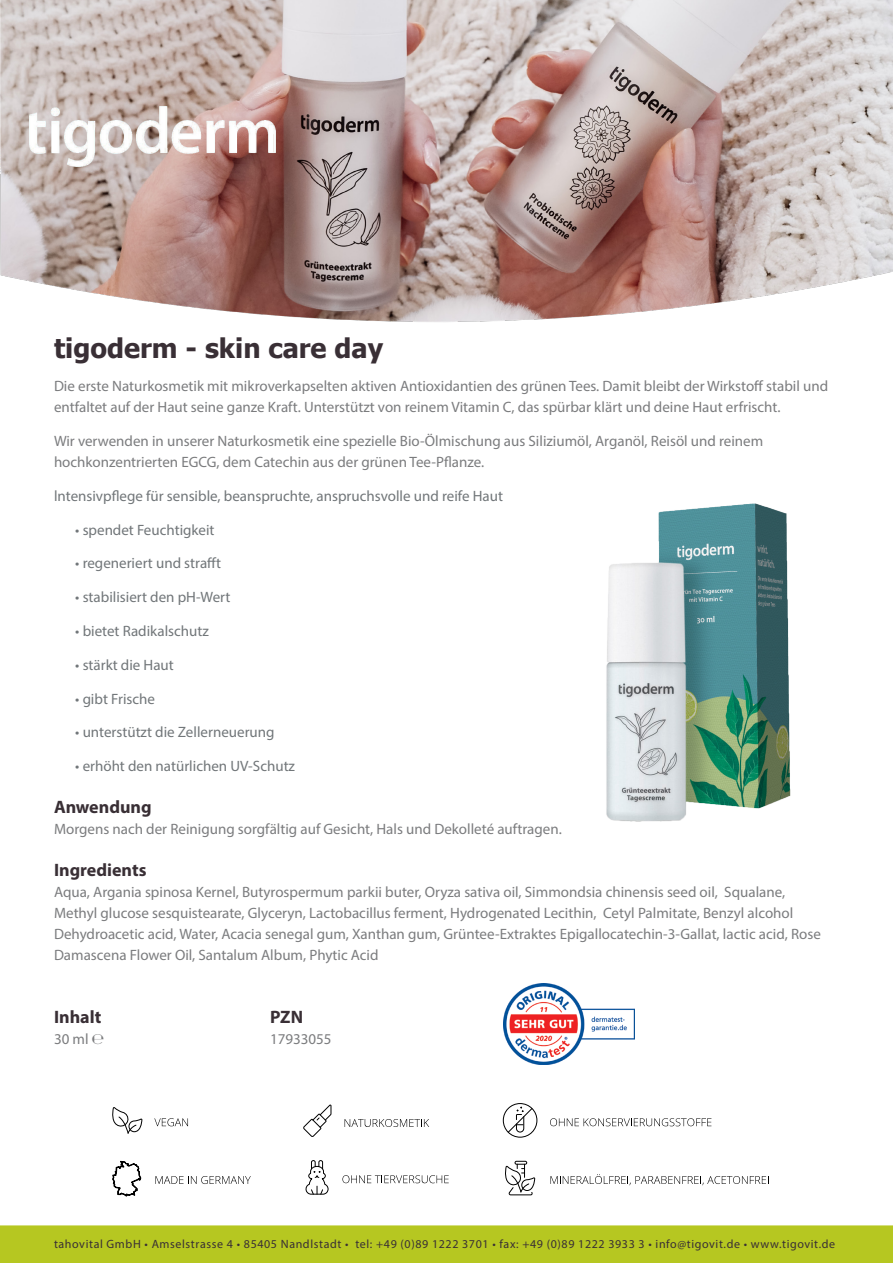
<style>
.page{position:relative;width:893px;height:1263px;background:#fff}
.page>*{position:absolute;margin:0;border:0;box-sizing:border-box;transform-origin:0 0}
.t1{font:700 27px "Tahoma";color:#392f35}
.t2{font:700 18px "Myriad Pro";color:#392f35}
.t3{font:15px/21px "Myriad Pro";color:#7b7c7e}
.t4{font:15px "Myriad Pro";color:#717679}
.t5{font:12px "Myriad Pro";letter-spacing:.05em;color:#392f35}
</style>
<div class="page">
<img style="left:0;top:0;width:893px;height:322px">
<div style="left:0;top:1226px;width:893px;height:37px;background:#b6c721"></div>
<div style="left:0;top:1225px;width:893px;height:38px;border:2px solid #b6c721"></div>
<img style="left:606px;top:503px;width:185px;height:319px">
<img style="left:30px;top:106px;width:245px;height:60px">
<svg style="left:112px;top:1107px;width:31px;height:27px"></svg>
<svg style="left:154px;top:1118px;width:34px;height:8px"></svg>
<svg style="left:550px;top:1118px;width:161px;height:9px"></svg>
<svg style="left:550px;top:1174px;width:219px;height:11px"></svg>
<div style="left:503px;top:1103px;width:34px;height:34px;border:1px solid #000;border-radius:50%"></div>
<svg style="left:507px;top:1106px;width:26px;height:27px"></svg>
<svg style="left:505px;top:1160px;width:30px;height:36px"></svg>
<svg style="left:155px;top:1176px;width:96px;height:8px"></svg>
<svg style="left:112px;top:1160px;width:29px;height:37px"></svg>
<svg style="left:342px;top:1175px;width:107px;height:8px"></svg>
<svg style="left:305px;top:1160px;width:24px;height:35px"></svg>
<svg style="left:345px;top:1119px;width:84px;height:8px"></svg>
<svg style="left:303px;top:1104px;width:29px;height:33px"></svg>
<img style="left:504px;top:983px;width:131px;height:81px">
<p class="t1" style="left:54px;top:329px;width:331px">tigoderm - skin care day</p>
<p class="t3" style="left:54px;top:376px;width:776px">Die erste Naturkosmetik mit mikroverkapselten aktiven Antioxidantien des grünen Tees. Damit bleibt der Wirkstoff stabil und entfaltet auf der Haut seine ganze Kraft. Unterstützt von reinem Vitamin C, das spürbar klärt und deine Haut erfrischt.</p>
<p class="t3" style="left:54px;top:430px;width:711px">Wir verwenden in unserer Naturkosmetik eine spezielle Bio-Ölmischung aus Siliziumöl, Arganöl, Reisöl und reinem hochkonzentrierten EGCG, dem Catechin aus der grünen Tee-Pflanze.</p>
<p class="t4" style="left:54px;top:487px;width:450px">lntensivpflege für sensible, beanspruchte, anspruchsvolle und reife Haut</p>
<p class="t4" style="left:75px;top:520px;width:141px">• spendet Feuchtigkeit</p>
<p class="t4" style="left:75px;top:554px;width:147px">• regeneriert und strafft</p>
<p class="t4" style="left:75px;top:588px;width:157px">• stabilisiert den pH-Wert</p>
<p class="t4" style="left:75px;top:622px;width:135px">• bietet Radikalschutz</p>
<p class="t4" style="left:75px;top:655px;width:100px">• stärkt die Haut</p>
<p class="t4" style="left:75px;top:689px;width:81px">• gibt Frische</p>
<p class="t4" style="left:75px;top:723px;width:201px">• unterstützt die Zellerneuerung</p>
<p class="t4" style="left:75px;top:757px;width:221px">• erhöht den natürlichen UV-Schutz</p>
<p class="t2" style="left:54px;top:795px;width:99px">Anwendung</p>
<p class="t3" style="left:54px;top:818px;width:509px">Morgens nach der Reinigung sorgfältig auf Gesicht, Hals und Dekolleté auftragen.</p>
<p class="t2" style="left:54px;top:858px;width:94px">Ingredients</p>
<p class="t3" style="left:54px;top:881px;width:768px">Aqua, Argania spinosa Kernel, Butyrospermum parkii buter, Oryza sativa oil, Simmondsia chinensis seed oil, Squalane, Methyl glucose sesquistearate, Glyceryn, Lactobacillus ferment, Hydrogenated Lecithin, Cetyl Palmitate, Benzyl alcohol Dehydroacetic acid, Water, Acacia senegal gum, Xanthan gum, Grüntee-Extraktes Epigallocatechin-3-Gallat, lactic acid, Rose Damascena Flower Oil, Santalum Album, Phytic Acid</p>
<p class="t2" style="left:54px;top:1005px;width:49px">Inhalt</p>
<p class="t2" style="left:270px;top:1005px;width:35px">PZN</p>
<p class="t3" style="left:54px;top:1028px;width:52px">30 ml ℮</p>
<p class="t3" style="left:270px;top:1028px;width:63px">17933055</p>
<p class="t5" style="left:54px;top:1236px;width:783px">tahovital GmbH • Amselstrasse 4 • 85405 Nandlstadt • tel: +49 (0)89 1222 3701 • fax: +49 (0)89 1222 3933 3 • info@tigovit.de • www.tigovit.de</p>
</div>
